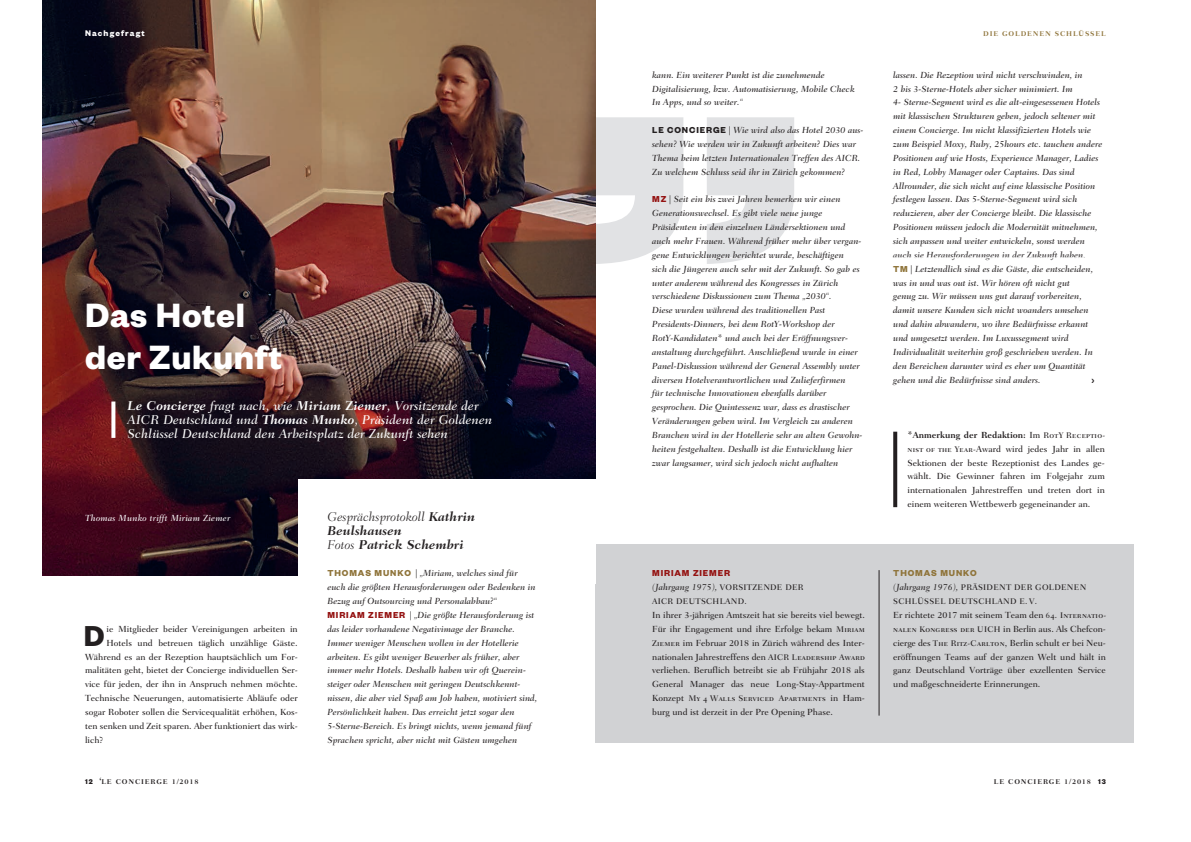
<style>
.page{position:relative;width:1191px;height:842px;background:#fff}
.page>*{position:absolute;margin:0;border:0;box-sizing:border-box;transform-origin:0 0}
.t1{font:700 37px/41.6px "Founders Grotesk";letter-spacing:.02em;color:#fff}
.t2{font:700 31.6px "Founders Grotesk";color:#231f20}
.t3{font:italic 500 13px/13.8px "Fairfield LH";color:#fff}
.t4{font:italic 700 13px/13.8px "Fairfield LH";color:#231f20}
.t5{font:700 9.5px "Founders Grotesk";letter-spacing:.095em;color:#941211}
.t6{font:700 9.5px "Founders Grotesk";letter-spacing:.095em;color:#8f743a}
.t7{font:italic 500 9px/13.9px "Fairfield LH";color:#231f20}
.t8{font:500 9px/13.9px "Fairfield LH";color:#231f20;text-align:justify}
.t9{font:italic 500 9px "Fairfield LH";letter-spacing:.015em;color:#fff}
.t10{font:700 9px "Founders Grotesk";letter-spacing:.125em;color:#fff}
.t11{font:8.3px/13.9px "Fairfield LH Medium SC";letter-spacing:.035em;color:#231f20}
.t12{font:700 7px "Fairfield LH";letter-spacing:.12em;color:#231f20}
.t13{font:700 7px "Fairfield LH";letter-spacing:.12em;color:#8f743a}
.s1{font-weight:700}
.s2{font-weight:300}
.s3{font-family:"Founders Grotesk";font-weight:700;font-style:normal;font-size:9.5px;color:#8f743a}
.s4{font-family:"Founders Grotesk";font-weight:700;font-style:normal;font-size:9.5px;color:#941211}
.s5{font-family:"Founders Grotesk";font-weight:700;font-style:normal;font-size:9.5px}
.s6{font-family:"Fairfield LH Medium SC";font-weight:400;font-style:normal;font-size:8.3px}
.s7{font-family:"Fairfield LH Medium SC";font-weight:400;font-size:8.3px}
.s8{font-family:"Fairfield LH";font-weight:500;font-size:9px}
.s9{font-family:"Fairfield LH";font-weight:500;font-style:italic;font-size:9px}
.s10{font-family:"Founders Grotesk";font-size:7.6px}
.s11{font-size:9px}
</style>
<div class="page">
<div style="left:595px;top:545px;width:539px;height:198px;background:#d1d2d4"></div>
<svg style="left:595px;top:117px;width:199px;height:147px"></svg>
<hr style="left:652px;top:258px;width:454px;height:1px;background:#fff">
<hr style="left:878px;top:570px;width:1px;height:146px;background:#231f20">
<img style="left:43px;top:0;width:552px;height:575px">
<div style="left:298px;top:479px;width:297px;height:105px;background:#fff"></div>
<svg style="left:893px;top:432px;width:4px;height:75px"></svg>
<svg style="left:111px;top:401px;width:4px;height:37px"></svg>
<p class="t10" style="left:85px;top:31px;width:61px">Nachgefragt</p>
<h1 class="t1" style="left:85px;top:298px;width:199px">Das Hotel der Zukunft</h1>
<h3 class="t3" style="left:128px;top:400px;width:366px"><span class="s1">Le Concierge</span> fragt nach, wie <span class="s1">Miriam Ziemer</span>, Vorsitzende der<br>AICR Deutsch land und <span class="s1">Thomas Munko</span>, Präsident der Goldenen<br>Schlüssel Deutschland den Arbeitsplatz der Zukunft sehen</h3>
<p class="t9" style="left:85px;top:514px;width:147px">Thomas Munko trifft Miriam Ziemer</p>
<h2 class="t2" style="left:84px;top:626px;width:22px">D</h2>
<p class="t8" style="left:107px;top:623px;width:193px">ie Mitglieder beider Vereini gungen arbeiten in</p>
<p class="t8" style="left:107px;top:636px;width:193px">Hotels und betreuen täglich unzählige Gäste.</p>
<p class="t8" style="left:85px;top:650px;width:214px">Während es an der Rezeption hauptsächlich um For-</p>
<p class="t8" style="left:85px;top:664px;width:214px">malitäten geht, bietet der Concierge individuellen Ser-</p>
<p class="t8" style="left:85px;top:678px;width:214px">vice für jeden, der ihn in Anspruch nehmen möchte.</p>
<p class="t8" style="left:85px;top:692px;width:214px">Technische Neuerungen, automatisierte Abläufe oder</p>
<p class="t8" style="left:85px;top:706px;width:214px">sogar Roboter sollen die Servicequalität erhöhen, Kos-</p>
<p class="t8" style="left:85px;top:720px;width:214px">ten senken und Zeit sparen. Aber funktioniert das wirk-</p>
<p class="t8" style="left:85px;top:733px;width:20px">lich?</p>
<h3 class="t4" style="left:327px;top:511px;width:149px"><span class="s2">Gesprächs protokoll</span> Kathrin<br>Beulshausen<br><span class="s2">Fotos</span> Patrick Schembri</h3>
<p class="t7" style="left:327px;top:567px;width:211px"><span class="s3">THOMAS MUNKO</span> | „Miriam, welches sind für euch die größten Herausforderungen oder Bedenken in Bezug auf Outsourcing und Personalabbau?“<br><span class="s4">MIRIAM ZIEMER</span> | „Die größte Herausforderung ist das leider vorhandene Negativimage der Branche.<br>Immer weniger Menschen wollen in der Hotellerie arbeiten. Es gibt weniger Bewerber als früher, aber immer mehr Hotels. Deshalb haben wir oft Querein&shy;steiger oder Menschen mit geringen Deutsch kennt - nissen, die aber viel Spaß am Job haben, motiviert sind, Persönlichkeit haben. Das erreicht jetzt sogar den 5-Sterne-Bereich. Es bringt nichts, wenn jemand fünf Sprachen spricht, aber nicht mit Gästen umgehen</p>
<p class="t7" style="left:652px;top:69px;width:204px">kann. Ein weiterer Punkt ist die zunehmende<br>Digitalisierung, bzw. Automatisierung, Mobile Check<br>In Apps, und so weiter.“</p>
<p class="t7" style="left:652px;top:124px;width:213px"><span class="s5">LE CONCIERGE</span> | Wie wird also das Hotel 2030 aus&shy;sehen? Wie werden wir in Zukunft arbeiten? Dies war Thema beim letzten Internationalen Treffen des AICR.<br>Zu welchem Schluss seid ihr in Zürich gekommen?</p>
<p class="t7" style="left:652px;top:193px;width:212px"><span class="s4">MZ</span> | Seit ein bis zwei Jahren bemerken wir einen Generationswechsel. Es gibt viele neue junge Präsidenten in den einzelnen Ländersektionen und auch mehr Frauen. Während früher mehr über vergan&shy;gene Entwicklungen berichtet wurde, beschäftigen<br>sich die Jüngeren auch sehr mit der Zukunft. So gab es unter anderem während des Kongresses in Zürich verschiedene Diskussionen zum Thema „2030“.<br>Diese wurden während des traditionellen Past Presidents-Dinners, bei dem RotY-Workshop der RotY-Kandidaten* und auch bei der Eröffnungsver - anstaltung durchgeführt. Anschließend wurde in einer Panel-Diskussion während der General Assembly unter diversen Hotelverantwortlichen und Zulieferfirmen<br>für technische Innovationen ebenfalls darüber gesprochen. Die Quintessenz war, dass es drastischer Veränderungen geben wird. Im Vergleich zu anderen Branchen wird in der Hotellerie sehr an alten Gewohn&shy;heiten festgehalten. Deshalb ist die Entwicklung hier zwar langsamer, wird sich jedoch nicht aufhalten</p>
<p class="t5" style="left:652px;top:570px;width:79px">MIRIAM ZIEMER</p>
<p class="t7" style="left:652px;top:581px;width:153px">(Jahrgang 1975), <span class="s6">VORSITZENDE DER</span></p>
<p class="t11" style="left:652px;top:595px;width:96px">AICR DEUTSCHLAND.</p>
<p class="t8" style="left:652px;top:609px;width:214px">In ihrer 3-jährigen Amtszeit hat sie bereits viel bewegt.<br>Für ihr Engagement und ihre Erfolge bekam <span class="s7">Miriam Ziemer</span> im Februar 2018 in Zürich während des Inter&shy;nationalen Jahrestreffens den <span class="s7">AICR Leadership Award </span>verliehen. Beruflich betreibt sie ab Frühjahr 2018 als General Manager das neue Long-Stay-Appartment</p>
<p class="t11" style="left:652px;top:692px;width:214px"><span class="s8">Konzept</span> My 4 Walls Serviced Apart ments <span class="s8">in Ham-</span></p>
<p class="t8" style="left:652px;top:706px;width:182px">burg und ist derzeit in der Pre Opening Phase.</p>
<p class="t13" style="left:983px;top:31px;width:124px">DIE GOLDENEN SCHLÜSSEL</p>
<p class="t7" style="left:893px;top:69px;width:211px">lassen. Die Rezeption wird nicht verschwinden, in<br>2 bis 3-Sterne-Hotels aber sicher minimiert. Im<br>4- Sterne-Segment wird es die alt-eingesessenen Hotels mit klassischen Strukturen geben, jedoch seltener mit einem Concierge. Im nicht klassifizierten Hotels wie zum Beispiel Moxy, Ruby, 25hours etc. tauchen andere Positionen auf wie Hosts, Experience Manager, Ladies in Red, Lobby Manager oder Captains. Das sind Allrounder, die sich nicht auf eine klassische Position festlegen lassen. Das 5-Sterne-Segment wird sich reduzieren, aber der Concierge bleibt. Die klassische Positionen müssen jedoch die Modernität mitnehmen, sich anpassen und weiter entwickeln, sonst werden auch sie Herausforderungen in der Zukunft haben.<br><span class="s3">TM</span> | Letztendlich sind es die Gäste, die entscheiden, was in und was out ist. Wir hören oft nicht gut<br>genug zu. Wir müssen uns gut darauf vorbereiten, damit unsere Kunden sich nicht woanders umsehen und dahin abwandern, wo ihre Bedürfnisse erkannt und umgesetzt werden. Im Luxussegment wird Individualität weiterhin groß geschrieben werden. In den Bereichen darunter wird es eher um Quantität gehen und die Bedürfnisse sind anders.</p>
<p class="t8" style="left:907px;top:429px;width:199px"><span class="s1">*Anmerkung der Redaktion:</span> Im <span class="s7">RotY Receptio&shy;nist of the Year-</span>Award wird jedes Jahr in allen Sek tio nen der beste Rezeptionist des Landes ge&shy;wählt. Die Gewinner fahren im Folgejahr zum internatio nalen Jahrestreffen und treten dort in einem weiteren Wettbewerb gegeneinander an.</p>
<p class="t6" style="left:893px;top:570px;width:85px">THOMAS MUNKO</p>
<p class="t11" style="left:893px;top:581px;width:194px"><span class="s9">(Jahrgang 1976),</span> PRÄSIDENT DER GOLDENEN<br>SCHLÜSSEL DEUTSCHLAND E. V.</p>
<p class="t8" style="left:893px;top:609px;width:214px">Er richtete 2017 mit seinem Team den <span class="s7">64. Internatio&shy;nalen Kongress der UICH</span> in Berlin aus. Als Chefcon&shy;cierge des <span class="s7">The Ritz-Carlton</span>, Berlin schult er bei Neu&shy;eröffnungen Teams auf der ganzen Welt und hält in ganz Deutschland Vorträge über exzellenten Service und maßgeschneiderte Erinnerungen.</p>
<p class="t12" style="left:85px;top:779px;width:115px"><span class="s10">12</span> <span class="s11">‘</span>LE CONCIERGE 1/2018</p>
<p class="t12" style="left:994px;top:779px;width:113px">LE CONCIERGE 1/2018 <span class="s10">13</span></p>
</div>
